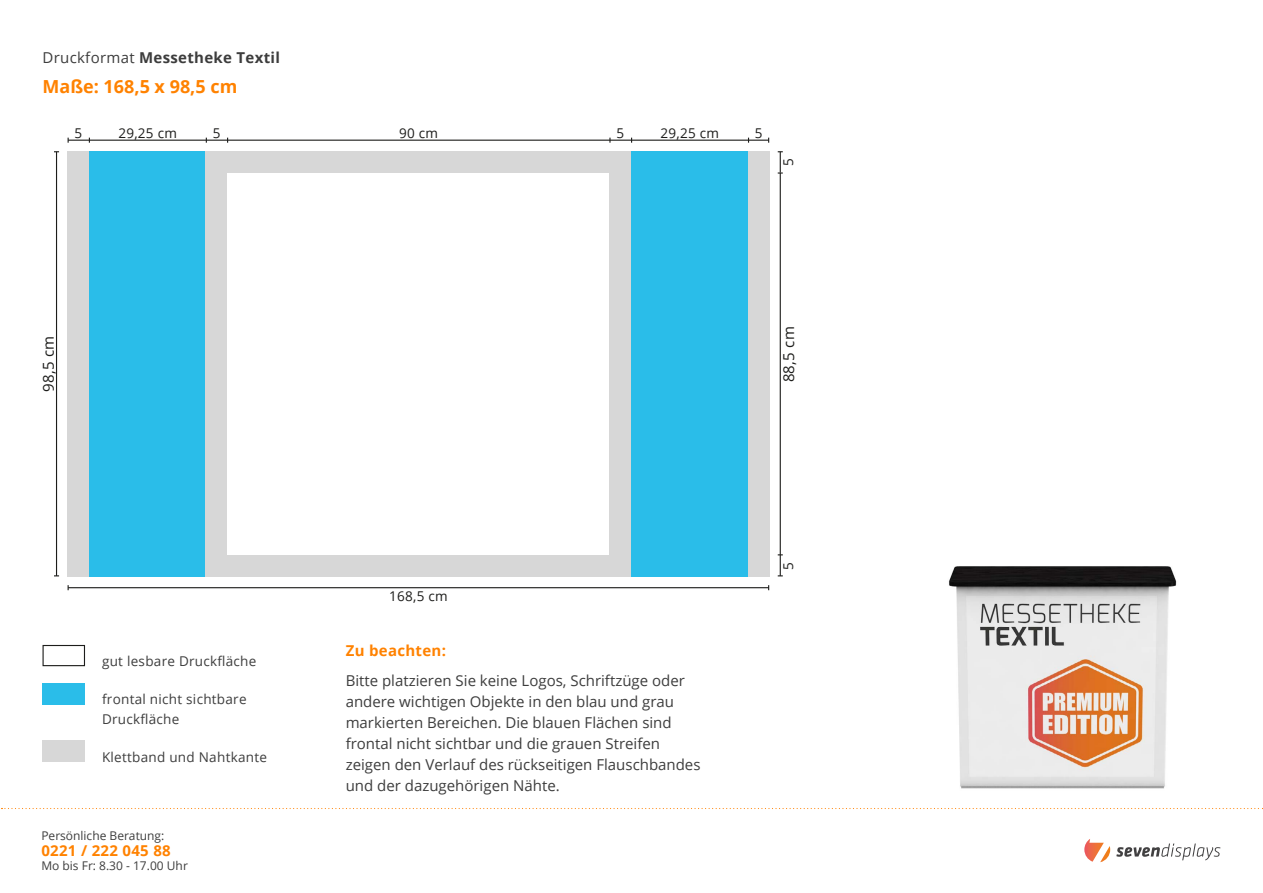
<style>
.page{position:relative;width:1263px;height:893px;background:#fff}
.page>*{position:absolute;margin:0;border:0;box-sizing:border-box;transform-origin:0 0}
.t1{font:700 18px "Open Sans";color:#ff8200}
.t2{font:15px/21px "Open Sans";color:#3d3d3d}
.t3{font:700 15px "Open Sans";letter-spacing:.02em;color:#3d3d3d}
.t4{font:700 15px "Open Sans";letter-spacing:.02em;color:#ff8200}
.t5{font:15px "Open Sans";letter-spacing:.02em;color:#1d1d1b}
.t6{font:13.5px/19.5px "Open Sans";letter-spacing:.02em;color:#3d3d3d}
.t7{font:13.5px "Open Sans";letter-spacing:.02em;color:#1d1d1b}
.t8{font:12px "Open Sans";color:#3d3d3d}
.s1{font-weight:400}
</style>
<div class="page">
<svg style="left:2px;top:808px;width:1261px;height:1px"></svg>
<svg style="left:1084px;top:839px;width:26px;height:23px"></svg>
<svg style="left:1116px;top:843px;width:104px;height:17px"></svg>
<img style="left:949px;top:566px;width:228px;height:223px">
<div style="left:43px;top:683px;width:42px;height:21px;background:#2abde9"></div>
<div style="left:43px;top:741px;width:42px;height:21px;background:#d7d7d7"></div>
<div style="left:43px;top:645px;width:42px;height:21px;border:1px solid #1d1d1b"></div>
<div style="left:68px;top:151px;width:138px;height:425px;background:#2abde9"></div>
<div style="left:631px;top:151px;width:138px;height:425px;background:#2abde9"></div>
<div style="left:68px;top:151px;width:21px;height:425px;background:#d7d7d7"></div>
<div style="left:206px;top:151px;width:21px;height:425px;background:#d7d7d7"></div>
<div style="left:610px;top:151px;width:21px;height:425px;background:#d7d7d7"></div>
<div style="left:748px;top:151px;width:21px;height:425px;background:#d7d7d7"></div>
<div style="left:206px;top:151px;width:425px;height:21px;background:#d7d7d7"></div>
<div style="left:206px;top:555px;width:425px;height:21px;background:#d7d7d7"></div>
<hr style="left:228px;top:140px;width:382px;height:1px;background:#1d1d1b">
<svg style="left:206px;top:138px;width:22px;height:5px"></svg>
<hr style="left:68px;top:587px;width:701px;height:1px;background:#1d1d1b">
<hr style="left:780px;top:173px;width:1px;height:382px;background:#1d1d1b">
<hr style="left:56px;top:152px;width:1px;height:424px;background:#1d1d1b">
<hr style="left:89px;top:140px;width:117px;height:1px;background:#1d1d1b">
<svg style="left:68px;top:138px;width:22px;height:5px"></svg>
<hr style="left:632px;top:140px;width:116px;height:1px;background:#1d1d1b">
<svg style="left:748px;top:138px;width:21px;height:5px"></svg>
<svg style="left:778px;top:151px;width:5px;height:23px"></svg>
<svg style="left:778px;top:554px;width:5px;height:22px"></svg>
<svg style="left:609px;top:138px;width:23px;height:5px"></svg>
<p class="t3" style="left:43px;top:46px;width:239px"><span class="s1">Druckformat</span> Messetheke Textil</p>
<p class="t1" style="left:43px;top:74px;width:196px">Maße: 168,5 x 98,5 cm</p>
<p class="t7" style="left:399px;top:123px;width:41px">90 cm</p>
<p class="t7" style="left:75px;top:123px;width:9px">5</p>
<p class="t7" style="left:118px;top:123px;width:60px">29,25 cm</p>
<p class="t7" style="left:213px;top:123px;width:9px">5</p>
<p class="t7" style="left:616px;top:123px;width:9px">5</p>
<p class="t7" style="left:660px;top:123px;width:60px">29,25 cm</p>
<p class="t7" style="left:755px;top:123px;width:9px">5</p>
<p class="t7" style="left:779px;top:166px;width:9px;rotate:-90deg">5</p>
<p class="t5" style="left:38px;top:392px;width:58px;rotate:-90deg">98,5 cm</p>
<p class="t5" style="left:778px;top:382px;width:58px;rotate:-90deg">88,5 cm</p>
<p class="t6" style="left:102px;top:651px;width:156px">gut lesbare Druckfläche</p>
<p class="t6" style="left:102px;top:689px;width:146px">frontal nicht sichtbare<br>Druckfläche</p>
<p class="t6" style="left:102px;top:747px;width:166px">Klettband und Nahtkante</p>
<p class="t8" style="left:41px;top:828px;width:125px">Persönliche Beratung:</p>
<p class="t8" style="left:41px;top:857px;width:148px">Mo bis Fr: 8.30 - 17.00 Uhr</p>
<p class="t4" style="left:41px;top:840px;width:131px">0221 / 222 045 88</p>
<p class="t7" style="left:389px;top:586px;width:60px">168,5 cm</p>
<p class="t4" style="left:346px;top:640px;width:102px">Zu beachten:</p>
<p class="t2" style="left:346px;top:670px;width:356px">Bitte platzieren Sie keine Logos, Schriftzüge oder andere wichtigen Objekte in den blau und grau markierten Bereichen. Die blauen Flächen sind frontal nicht sichtbar und die grauen Streifen zeigen den Verlauf des rückseitigen Flauschbandes und der dazugehörigen Nähte.</p>
<p class="t7" style="left:779px;top:570px;width:9px;rotate:-90deg">5</p>
</div>
